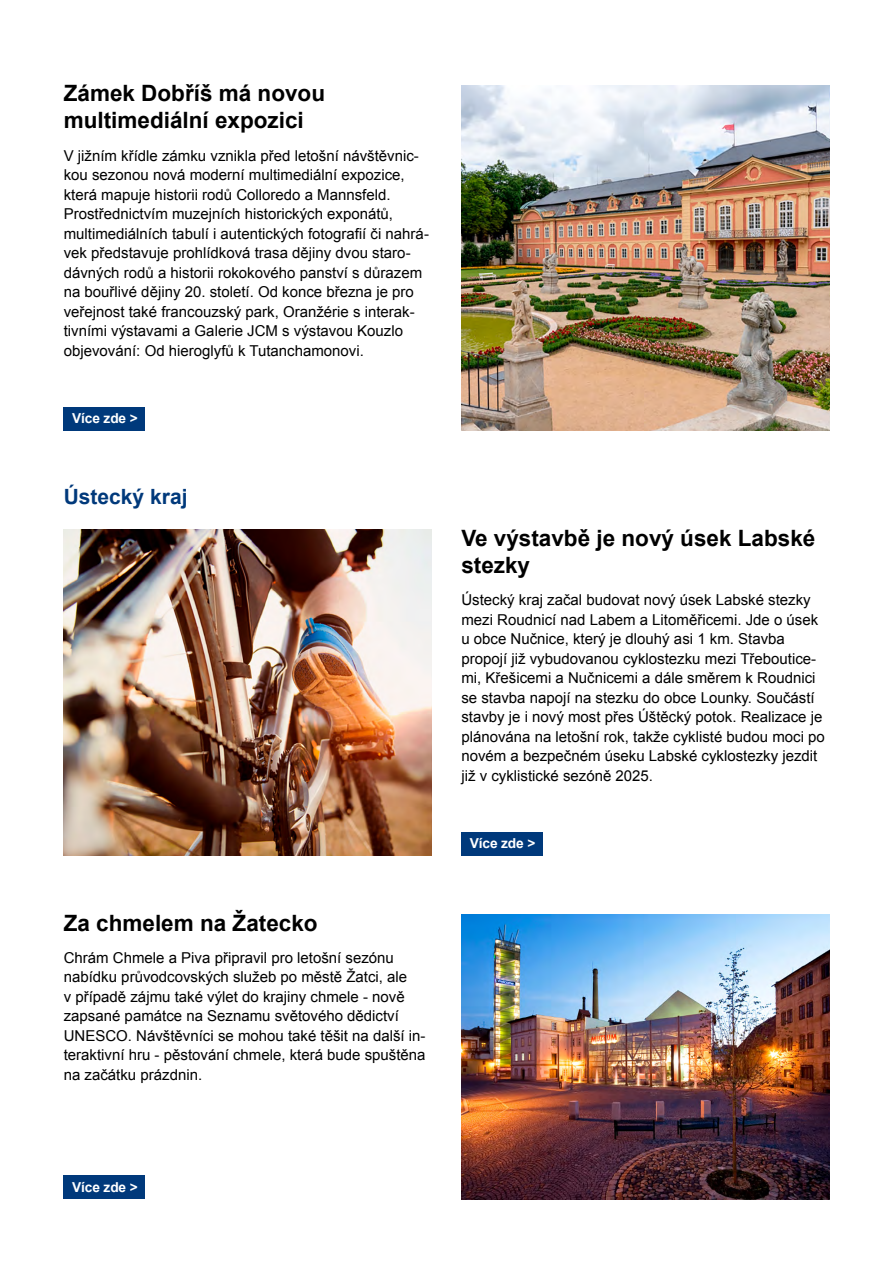
<style>
.page{position:relative;width:893px;height:1263px;background:#fff}
.page>*{position:absolute;margin:0;border:0;box-sizing:border-box;transform-origin:0 0}
.t1{font:700 22.5px/27px "Arial";color:#000}
.t2{font:700 21px "Arial";color:#00397b}
.t3{font:15px/19.5px "Arial";color:#000}
.t4{font:700 13.65px "Arial";letter-spacing:-.01em;color:#fff}
</style>
<div class="page">
<img style="left:461px;top:914px;width:368px;height:285px">
<div style="left:64px;top:1175px;width:81px;height:24px;background:#00397b"></div>
<div style="left:461px;top:832px;width:81px;height:23px;background:#00397b"></div>
<img style="left:64px;top:529px;width:368px;height:326px">
<div style="left:64px;top:407px;width:81px;height:23px;background:#00397b"></div>
<img style="left:461px;top:85px;width:368px;height:345px">
<h1 class="t1" style="left:64px;top:81px;width:263px">Zámek Dobříš má novou multimediální expozici</h1>
<p class="t3" style="left:64px;top:146px;width:367px">V jižním křídle zámku vznikla před letošní návštěvnic&shy;kou sezonou nová moderní multimediální expozice, která mapuje historii rodů Colloredo a Mannsfeld.<br>Prostřednictvím muzejních historických exponátů, multimediálních tabulí i autentických fotografií či nahrá&shy;vek představuje prohlídková trasa dějiny dvou staro&shy;dávných rodů a historii rokokového panství s důrazem na bouřlivé dějiny 20. století. Od konce března je pro veřejnost také francouzský park, Oranžérie s interak&shy;tivními výstavami a Galerie JCM s výstavou Kouzlo objevování: Od hieroglyfů k Tutanchamonovi.</p>
<p class="t4" style="left:72px;top:409px;width:67px">Více zde &gt;</p>
<h2 class="t2" style="left:64px;top:483px;width:125px">Ústecký kraj</h2>
<h1 class="t1" style="left:64px;top:910px;width:255px">Za chmelem na Žatecko</h1>
<p class="t3" style="left:64px;top:948px;width:363px">Chrám Chmele a Piva připravil pro letošní sezónu nabídku průvodcovských služeb po městě Žatci, ale<br>v případě zájmu také výlet do krajiny chmele - nově zapsané památce na Seznamu světového dědictví UNESCO. Návštěvníci se mohou také těšit na další in&shy;teraktivní hru - pěstování chmele, která bude spuštěna na začátku prázdnin.</p>
<h1 class="t1" style="left:461px;top:525px;width:355px">Ve výstavbě je nový úsek Labské stezky</h1>
<p class="t3" style="left:461px;top:590px;width:365px">Ústecký kraj začal budovat nový úsek Labské stezky mezi Roudnicí nad Labem a Litoměřicemi. Jde o úsek u obce Nučnice, který je dlouhý asi 1 km. Stavba propojí již vybudovanou cyklostezku mezi Třeboutice&shy;mi, Křešicemi a Nučnicemi a dále směrem k Roudnici se stavba napojí na stezku do obce Lounky. Součástí stavby je i nový most přes Úštěcký potok. Realizace je plánována na letošní rok, takže cyklisté budou moci po novém a bezpečném úseku Labské cyklostezky jezdit již v cyklistické sezóně 2025.</p>
<p class="t4" style="left:470px;top:834px;width:67px">Více zde &gt;</p>
<p class="t4" style="left:72px;top:1178px;width:67px">Více zde &gt;</p>
</div>
